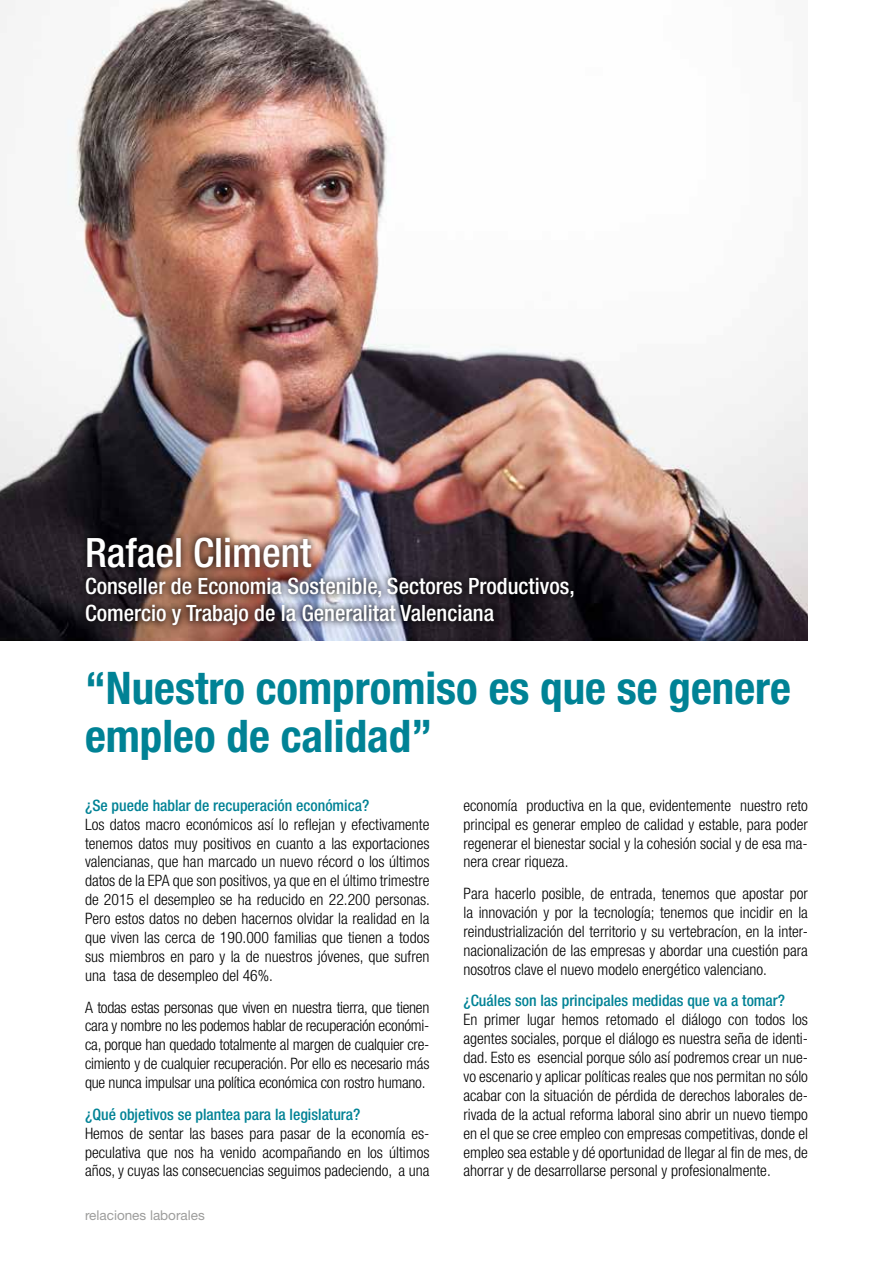
<style>
.page{position:relative;width:893px;height:1263px;background:#fff}
.page>*{position:absolute;margin:0;border:0;box-sizing:border-box;transform-origin:0 0}
.t1{font:700 condensed 45px/48px "Helvetica Neue LT Std";color:#008295}
.t2{font:500 condensed 40.5px "Helvetica Neue LT Std";color:#fff}
.t3{font:500 condensed 22.5px/27px "Helvetica Neue LT Std";color:#fff}
.t4{font:300 condensed 15.75px/18.9px "Helvetica Neue LT Std";color:#000;text-align:justify}
.t5{font:500 condensed 15.75px "Helvetica Neue LT Std";color:#008295}
.t6{font:13.5px "Helvetica Neue LT Std";color:#9d9d9c}
</style>
<div class="page">
<img style="left:0;top:0;width:808px;height:640px">
<div style="left:79px;top:530px;width:502px;height:102px;background:#000;opacity:.75"></div>
<h2 class="t2" style="left:85px;top:528px;width:228px">Rafael Climent</h2>
<h3 class="t3" style="left:85px;top:572px;width:491px">Conseller de Economia Sostenible, Sectores Productivos,<br>Comercio y Trabajo de la Generalitat Valenciana</h3>
<h1 class="t1" style="left:85px;top:663px;width:707px">“Nuestro compromiso es que se genere empleo de calidad”</h1>
<p class="t4" style="left:463px;top:795px;width:346px">economía productiva en la que, evidentemente nuestro reto principal es generar empleo de calidad y estable, para poder regenerar el bienestar social y la cohesión social y de esa ma&shy;nera crear riqueza.</p>
<p class="t4" style="left:463px;top:884px;width:346px">Para hacerlo posible, de entrada, tenemos que apostar por la innovación y por la tecnología; tenemos que incidir en la reindustrialización del territorio y su vertebracíon, en la inter&shy;nacionalización de las empresas y abordar una cuestión para nosotros clave el nuevo modelo energético valenciano.</p>
<p class="t5" style="left:463px;top:991px;width:323px">¿Cuáles son las principales medidas que va a tomar?</p>
<p class="t4" style="left:463px;top:1010px;width:346px">En primer lugar hemos retomado el diálogo con todos los agentes sociales, porque el diálogo es nuestra seña de identi&shy;dad. Esto es esencial porque sólo así podremos crear un nue&shy;vo escenario y aplicar políticas reales que nos permitan no sólo acabar con la situación de pérdida de derechos laborales de&shy;rivada de la actual reforma laboral sino abrir un nuevo tiempo en el que se cree empleo con empresas competitivas, donde el empleo sea estable y dé oportunidad de llegar al fin de mes, de ahorrar y de desarrollarse personal y profesionalmente.</p>
<p class="t5" style="left:85px;top:796px;width:286px">¿Se puede hablar de recuperación económica?</p>
<p class="t4" style="left:85px;top:814px;width:346px">Los datos macro económicos así lo reflejan y efectivamente tenemos datos muy positivos en cuanto a las exportaciones valencianas, que han marcado un nuevo récord o los últimos datos de la EPA que son positivos, ya que en el último trimestre de 2015 el desempleo se ha reducido en 22.200 personas.<br>Pero estos datos no deben hacernos olvidar la realidad en la que viven las cerca de 190.000 familias que tienen a todos sus miembros en paro y la de nuestros jóvenes, que sufren una tasa de desempleo del 46%.</p>
<p class="t4" style="left:85px;top:997px;width:346px">A todas estas personas que viven en nuestra tierra, que tienen cara y nombre no les podemos hablar de recuperación económi&shy;ca, porque han quedado totalmente al margen de cualquier cre&shy;cimiento y de cualquier recuperación. Por ello es necesario más que nunca impulsar una política económica con rostro humano.</p>
<p class="t5" style="left:85px;top:1105px;width:277px">¿Qué objetivos se plantea para la legislatura?</p>
<p class="t4" style="left:85px;top:1123px;width:346px">Hemos de sentar las bases para pasar de la economía es&shy;peculativa que nos ha venido acompañando en los últimos años, y cuyas las consecuencias seguimos padeciendo, a una</p>
<p class="t6" style="left:85px;top:1207px;width:121px">relaciones laborales</p>
</div>
